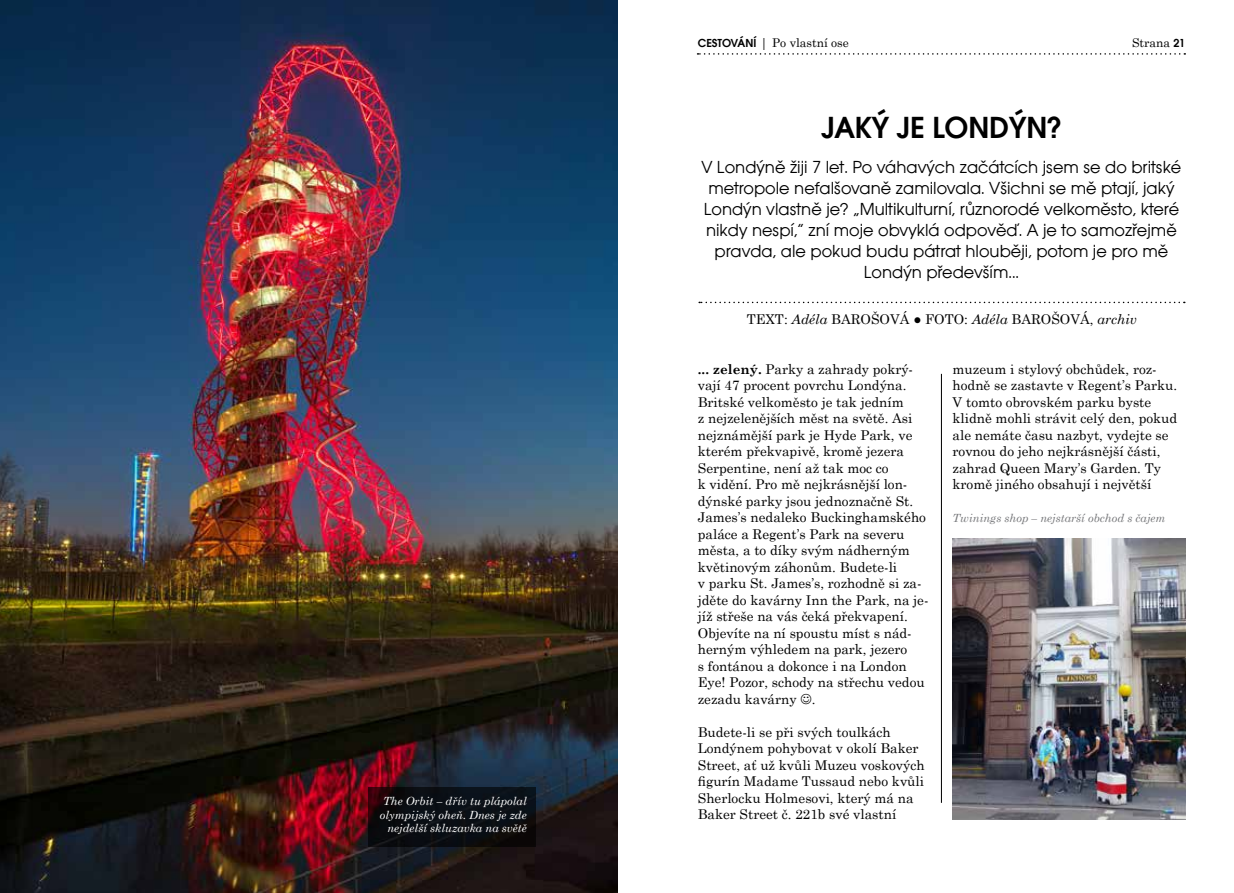
<style>
.page{position:relative;width:1234px;height:893px;background:#fff}
.page>*{position:absolute;margin:0;border:0;box-sizing:border-box;transform-origin:0 0}
.t1{font:600 31.5px "Avant Garde Gothic Itc TEE";color:#000}
.t2{font:18px/21px "Avant Garde Gothic Itc TEE";color:#000;text-align:center}
.t3{font:13.5px/16.5px "Century Schoolbook";color:#000}
.t4{font:12px "Century Schoolbook";color:#000}
.t5{font:italic 11.25px/13.5px "Century Schoolbook";color:#fff;text-align:right}
.t6{font:italic 11.25px "Century Schoolbook";color:#77787b}
.s1{font-family:"Avant Garde Gothic Itc TEE";font-weight:600}
.s2{font-family:"Minion Pro"}
.s3{font-style:italic}
.s4{font-weight:700}
</style>
<div class="page">
<svg style="left:697px;top:53px;width:487px;height:2px"></svg>
<hr style="left:940px;top:374px;width:1px;height:429px;background:#000">
<svg style="left:699px;top:302px;width:485px;height:1px"></svg>
<img style="left:0;top:0;width:617px;height:893px">
<svg style="left:368px;top:787px;width:168px;height:60px;background:#0c0d11"></svg>
<img style="left:952px;top:539px;width:232px;height:280px">
<p class="t5" style="left:380px;top:794px;width:148px">The Orbit – dřív tu plápolal olympijský oheň. Dnes je zde nejdelší skluzavka na světě</p>
<p class="t4" style="left:697px;top:32px;width:152px"><span class="s1">CESTOVÁNÍ</span> <span class="s2">|</span> Po vlastní ose</p>
<p class="t4" style="left:1131px;top:32px;width:54px">Strana <span class="s1">21</span></p>
<h1 class="t1" style="left:821px;top:109px;width:241px">JAKÝ JE LONDÝN?</h1>
<p class="t2" style="left:701px;top:157px;width:481px">V Londýně žiji 7 let. Po váhavých začátcích jsem se do britské metropole nefalšovaně zamilovala. Všichni se mě ptají, jaký Londýn vlastně je? „Multikulturní, různorodé velkoměsto, které nikdy nespí,“ zní moje obvyklá odpověď. A je to samozřejmě pravda, ale pokud budu pátrat hlouběji, potom je pro mě Londýn především...</p>
<p class="t3" style="left:746px;top:310px;width:391px">TEXT: <span class="s3">Adéla</span> Barošová ● FOTO: <span class="s3">Adéla</span> Barošová, <span class="s3">archiv</span></p>
<p class="t3" style="left:697px;top:360px;width:232px"><span class="s4">... zelený.</span> Parky a zahrady pokrý&shy;vají 47 procent povrchu Londýna.<br>Britské velkoměsto je tak jedním<br>z nejzelenějších měst na světě. Asi nejznámější park je Hyde Park, ve kterém překvapivě, kromě jezera<br>Serpentine, není až tak moc co<br>k vidění. Pro mě nejkrásnější lon&shy;dýnské parky jsou jednoznačně St.<br>James’s nedaleko Buckinghamského paláce a Regent’s Park na severu města, a to díky svým nádherným květinovým záhonům. Budete-li<br>v parku St. James’s, rozhodně si za&shy;jděte do kavárny Inn the Park, na je&shy;jíž střeše na vás čeká překvapení.<br>Objevíte na ní spoustu míst s nád&shy;herným výhledem na park, jezero<br>s fontánou a dokonce i na London<br>Eye! Pozor, schody na střechu vedou zezadu kavárny .</p>
<p class="t3" style="left:697px;top:722px;width:228px">Budete-li se při svých toulkách Londýnem pohybovat v okolí Baker Street, ať už kvůli Muzeu voskových figurín Madame Tussaud nebo kvůli Sherlocku Holmesovi, který má na Baker Street č. 221b své vlastní</p>
<p class="t3" style="left:952px;top:360px;width:226px">muzeum i stylový obchůdek, roz&shy;hodně se zastavte v Regent’s Parku.<br>V tomto obrovském parku byste klidně mohli strávit celý den, pokud ale nemáte času nazbyt, vydejte se rovnou do jeho nejkrásnější části, zahrad Queen Mary’s Garden. Ty kromě jiného obsahují i největší</p>
<p class="t6" style="left:952px;top:510px;width:214px">Twinings shop – nejstarší obchod s čajem</p>
</div>
